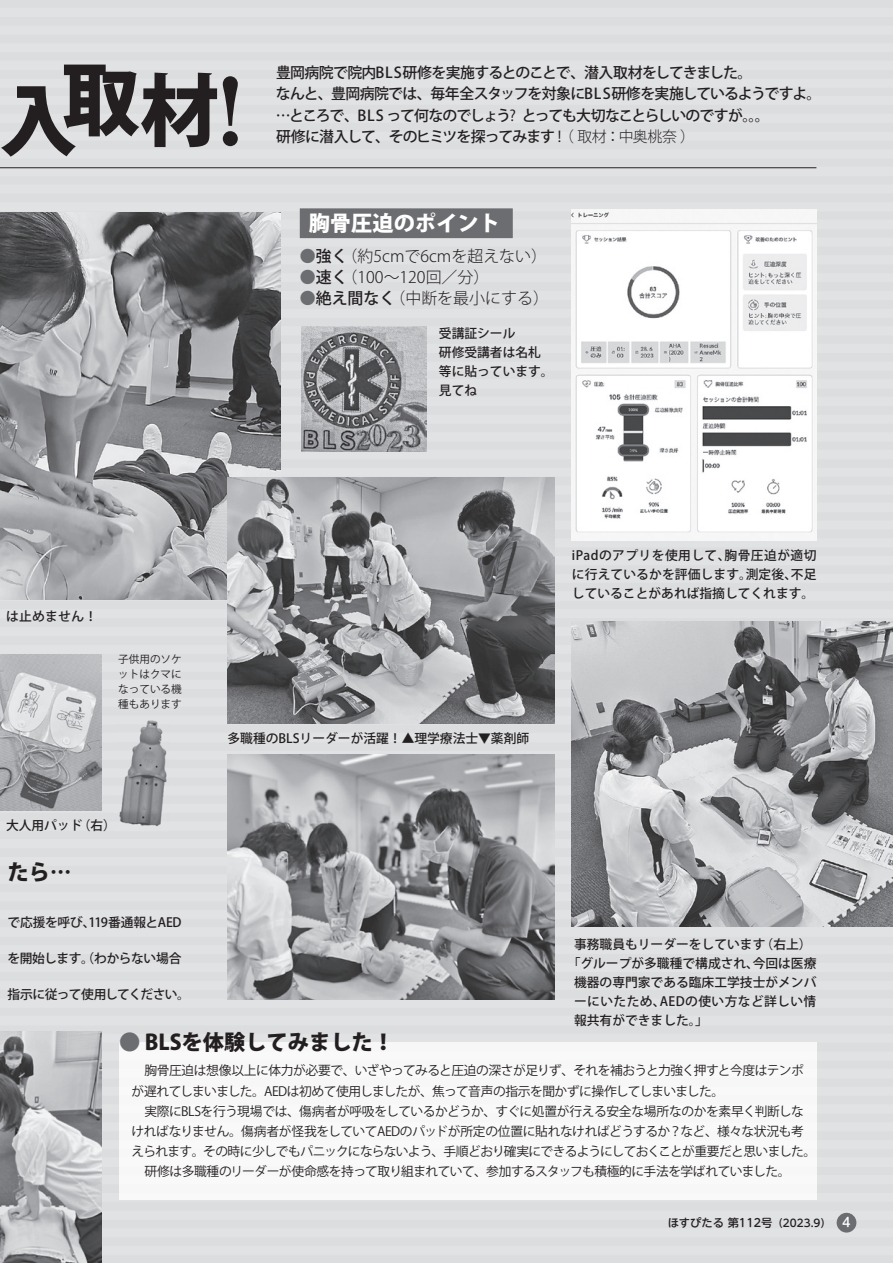
<style>
.page{position:relative;width:893px;height:1263px;background:#dfe0e2}
.page>*{position:absolute;margin:0;border:0;box-sizing:border-box;transform-origin:0 0}
.t1{font:800 91.2px "Ryumin Pr 6";color:#231f20}
.t2{font:800 78.45px "Koz Go Pr 6 N";color:#231f20}
.t3{font:800 21.3px "Koz Go Pr 6 N";color:#231f20}
.t4{font:800 21.3px "Koz Go Pr 6 N";color:#fff}
.t5{font:300 15.9px/21.3px "Koz Go Pr 6 N";color:#231f20}
.t6{font:500 15.9px "Koz Go Pr 6 N";color:#231f20}
.t7{font:500 14.85px "Koz Go Pr 6 N";letter-spacing:-.055em;color:#231f20}
.t8{font:300 14.85px "Koz Go Pr 6 N";letter-spacing:-.025em;color:#231f20}
.t9{font:12.75px/20.2px "Koz Go Pr 6 N";letter-spacing:-.04em;color:#231f20}
.t10{font:500 12.75px/19.2px "Koz Go Pr 6 N";color:#231f20}
.t11{font:500 12.75px "Koz Go Pr 6 N";letter-spacing:.035em;color:#231f20}
.t12{font:500 12.75px "Koz Go Pr 6 N";letter-spacing:-.02em;color:#231f20}
.t13{font:500 12.75px "Koz Go Pr 6 N";letter-spacing:-.035em;color:#231f20}
.t14{font:500 12.75px "Koz Go Pr 6 N";letter-spacing:-.045em;color:#231f20}
.t15{font:500 12.75px "Koz Go Pr 6 N";letter-spacing:.03em;color:#231f20}
.t16{font:500 12.75px "UD Shin M Go Pr 6";color:#fff}
.t17{font:500 11.25px "UD Shin M Go Pr 6";color:#231f20}
.t18{font:10.65px/14.9px "Koz Go Pr 6 N";color:#231f20;text-align:justify}
.s1{font-weight:400}
.s2{font-weight:500;color:#6c6d70}
.s3{font-weight:500}
.s4{color:#6c6d70}
.s5{font-size:10.5px}
</style>
<div class="page">
<div style="left:837px;top:1213px;width:19px;height:19px;background:#6c6d70;border-radius:50%"></div>
<img style="left:0;top:1032px;width:102px;height:231px">
<img style="left:572px;top:209px;width:244px;height:331px">
<img style="left:572px;top:621px;width:321px;height:305px">
<div style="left:300px;top:208px;width:213px;height:30px;background:#6c6d70"></div>
<img style="left:119px;top:1043px;width:697px;height:156px">
<img style="left:0;top:213px;width:281px;height:387px">
<img style="left:302px;top:327px;width:125px;height:124px">
<hr style="left:0;top:167px;width:816px;height:1px;background:#231f20">
<img style="left:227px;top:478px;width:328px;height:245px">
<img style="left:227px;top:754px;width:328px;height:246px">
<img style="left:0;top:654px;width:102px;height:157px">
<img style="left:115px;top:718px;width:54px;height:113px">
<h2 class="t2" style="left:-1px;top:67px;width:221px">入取材</h2>
<h1 class="t1" style="left:218px;top:39px;width:25px">!</h1>
<p class="t7" style="left:276px;top:64px;width:478px">豊岡病院で院内BLS研修を実施するとのことで、潜入取材をしてきました。</p>
<p class="t7" style="left:276px;top:86px;width:547px">なんと、豊岡病院では、毎年全スタッフを対象にBLS研修を実施しているようですよ。</p>
<p class="t7" style="left:276px;top:107px;width:495px">…ところで、BLS って何なのでしょう<span class="s1">?</span> とっても大切なことらしいのですが 。。。</p>
<p class="t8" style="left:552px;top:128px;width:145px"><span class="s1">！</span>（取材<span class="s1">：</span>中奥桃奈 (</p>
<p class="t7" style="left:276px;top:128px;width:280px">研修に潜入して、そのヒミツを探ってみます</p>
<h3 class="t4" style="left:309px;top:211px;width:193px">胸骨圧迫のポイント</h3>
<p class="t5" style="left:342px;top:246px;width:207px">（約5cmで6cmを超えない(</p>
<p class="t5" style="left:342px;top:246px;width:149px;text-indent:-42px"><span class="s2">●</span><span class="s3">強く<br></span>（100～120回／分(</p>
<p class="t6" style="left:300px;top:268px;width:49px"><span class="s4">●</span>速く</p>
<p class="t6" style="left:300px;top:289px;width:97px"><span class="s4">●</span>絶え間なく</p>
<p class="t5" style="left:389px;top:288px;width:161px">（中断を最小にする(</p>
<p class="t10" style="left:439px;top:324px;width:116px">受講証シール<br>研修受講者は名札等に貼っています。見てね</p>
<p class="t10" style="left:6px;top:607px;width:93px">は止めません!</p>
<p class="t18" style="left:118px;top:652px;width:65px">子供用のソケットはクマになっている機種もあります</p>
<p class="t11" style="left:572px;top:548px;width:160px">iPadのアプリを使用して、</p>
<p class="t11" style="left:725px;top:548px;width:93px">胸骨圧迫が適切</p>
<p class="t10" style="left:746px;top:565px;width:53px">測定後、</p>
<p class="t10" style="left:572px;top:565px;width:244px">に行えているかを評価します。<br>していることがあれば指摘してくれます。</p>
<p class="t10" style="left:791px;top:565px;width:27px">不足</p>
<p class="t10" style="left:227px;top:729px;width:303px">多職種のBLSリーダーが活躍！▲理学療法士▼薬剤師</p>
<p class="t10" style="left:6px;top:816px;width:78px">大人用パッド</p>
<h3 class="t3" style="left:8px;top:860px;width:65px">たら...</h3>
<p class="t12" style="left:7px;top:915px;width:176px">で応援を呼び 119番通報とAED</p>
<p class="t10" style="left:83px;top:912px;width:14px">、</p>
<p class="t13" style="left:7px;top:951px;width:176px">を開始します。（わからない場合</p>
<p class="t14" style="left:8px;top:987px;width:184px">指示に従って使用してください。</p>
<h3 class="t3" style="left:119px;top:1030px;width:277px"><span class="s4">●</span> BLSを体験してみました!</h3>
<p class="t10" style="left:78px;top:816px;width:40px">（右(</p>
<p class="t10" style="left:753px;top:935px;width:65px;text-indent:-179px">事務職員もリーダーをしています<br>今回は医療</p>
<p class="t10" style="left:761px;top:935px;width:53px">（右上(</p>
<p class="t10" style="left:568px;top:954px;width:193px">「グループが多職種で構成され、</p>
<p class="t10" style="left:574px;top:973px;width:244px">機器の専門家である臨床工学技士がメンバ</p>
<p class="t15" style="left:660px;top:994px;width:158px">AEDの使い方など詳しい情</p>
<p class="t10" style="left:574px;top:992px;width:135px">ーにいたため、<br>報共有ができました「。</p>
<p class="t9" style="left:132px;top:1061px;width:674px;text-indent:13px">胸骨圧迫は想像以上に体力が必要で、いざやってみると圧迫の深さが足りず、それを補おうと力強く押すと今度はテンポが遅れてしまいました。AEDは初めて使用しましたが、焦って音声の指示を聞かずに操作してしまいました。</p>
<p class="t9" style="left:144px;top:1101px;width:661px">実際にBLSを行う現場では、傷病者が呼吸をしているかどうか、すぐに処置が行える安全な場所なのかを素早く判断しな</p>
<p class="t9" style="left:131px;top:1121px;width:674px">ければなりません。傷病者が怪我をしていてAEDのパッドが所定の位置に貼れなければどうするか？など、様々な状況も考</p>
<p class="t9" style="left:131px;top:1142px;width:686px">えられます。その時に少しでもパニックにならないよう、手順どおり確実にできるようにしておくことが重要だと思いました。</p>
<p class="t9" style="left:144px;top:1162px;width:647px">研修は多職種のリーダーが使命感を持って取り組まれていて、参加するスタッフも積極的に手法を学ばれていました。</p>
<p class="t17" style="left:668px;top:1213px;width:165px">ほすぴたる第112号<span class="s5">)2023.9(</span></p>
<p class="t16" style="left:842px;top:1212px;width:10px">4</p>
</div>
